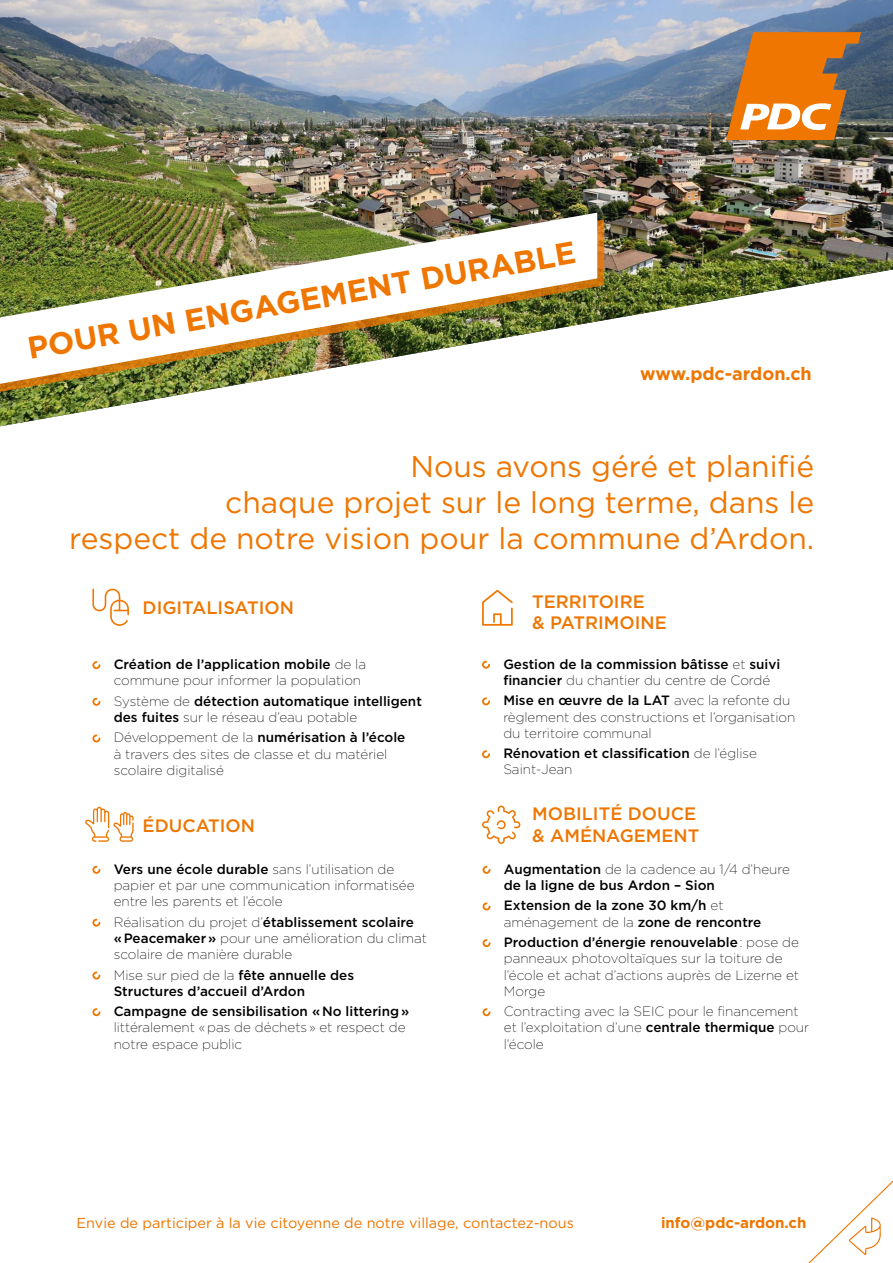
<style>
.page{position:relative;width:893px;height:1263px;background:#fff}
.page>*{position:absolute;margin:0;border:0;box-sizing:border-box;transform-origin:0 0}
.t1{font:700 31.05px "Gotham";color:#ee7601}
.t2{font:30px/36px "Gotham";color:#ee7601;text-align:right}
.t3{font:500 18px/21.6px "Gotham";color:#ee7601}
.t4{font:700 18px "Gotham";color:#ee7601}
.t5{font:700 15px "Gotham";color:#ee7601}
.t6{font:14.4px "Gotham";color:#ee7601}
.t7{font:200 13.5px/16.2px "Gotham";color:#000}
.t8{font:500 13.5px/16.2px "Gotham";color:#000}
.s1{font-weight:500}
.s2{font-weight:200}
</style>
<div class="page">
<svg style="left:92px;top:866px;width:8px;height:8px"></svg>
<svg style="left:92px;top:919px;width:8px;height:8px"></svg>
<svg style="left:92px;top:971px;width:8px;height:8px"></svg>
<svg style="left:92px;top:1008px;width:8px;height:8px"></svg>
<svg style="left:482px;top:661px;width:8px;height:8px"></svg>
<svg style="left:482px;top:697px;width:8px;height:8px"></svg>
<svg style="left:482px;top:750px;width:8px;height:8px"></svg>
<svg style="left:483px;top:866px;width:7px;height:8px"></svg>
<svg style="left:483px;top:902px;width:7px;height:8px"></svg>
<svg style="left:483px;top:939px;width:7px;height:8px"></svg>
<svg style="left:483px;top:1008px;width:7px;height:8px"></svg>
<svg style="left:482px;top:805px;width:38px;height:39px"></svg>
<svg style="left:92px;top:661px;width:8px;height:8px"></svg>
<svg style="left:92px;top:698px;width:8px;height:8px"></svg>
<svg style="left:92px;top:734px;width:8px;height:8px"></svg>
<svg style="left:92px;top:589px;width:37px;height:37px"></svg>
<img style="left:0;top:0;width:893px;height:321px">
<svg style="left:0;top:219px;width:604px;height:208px"></svg>
<img style="left:0;top:213px;width:597px;height:171px">
<svg style="left:726px;top:32px;width:135px;height:108px"></svg>
<svg style="left:482px;top:590px;width:31px;height:36px"></svg>
<svg style="left:85px;top:807px;width:49px;height:35px"></svg>
<svg style="left:808px;top:1180px;width:85px;height:83px"></svg>
<h1 class="t1" style="left:24px;top:328px;width:557px;rotate:-10deg">POUR UN ENGAGEMENT DURABLE</h1>
<h3 class="t4" style="left:640px;top:362px;width:173px">www.pdc-ardon.ch</h3>
<h2 class="t2" style="left:69px;top:447px;width:746px">Nous avons géré et planifié<br>chaque projet sur le long terme, dans le<br>respect de notre vision pour la commune d’Ardon.</h2>
<h3 class="t3" style="left:143px;top:597px;width:153px">DIGITALISATION</h3>
<h3 class="t3" style="left:532px;top:590px;width:136px">TERRITOIRE<br>&amp; PATRIMOINE</h3>
<p class="t7" style="left:114px;top:656px;width:254px"><span class="s1">Création de l’application mobile</span> de la commune pour informer la population</p>
<p class="t8" style="left:114px;top:693px;width:310px"><span class="s2">Système de</span> détection automatique intelligent des fuites <span class="s2">sur le réseau d’eau potable</span></p>
<p class="t7" style="left:114px;top:729px;width:293px">Développement de la <span class="s1">numérisation à l’école </span>à travers des sites de classe et du matériel scolaire digitalisé</p>
<h3 class="t3" style="left:143px;top:814px;width:114px">ÉDUCATION</h3>
<p class="t7" style="left:114px;top:860px;width:302px"><span class="s1">Vers une école durable</span> sans l’utilisation de papier et par une communication informatisée entre les parents et l’école</p>
<p class="t7" style="left:114px;top:913px;width:315px">Réalisation du projet d’<span class="s1">établissement scolaire<br>« Peacemaker »</span> pour une amélioration du climat scolaire de manière durable</p>
<p class="t8" style="left:114px;top:966px;width:242px"><span class="s2">Mise sur pied de la</span> fête annuelle des<br>Structures d’accueil d’Ardon</p>
<p class="t8" style="left:114px;top:1003px;width:297px">Campagne de sensibilisation « No littering »</p>
<p class="t7" style="left:114px;top:1019px;width:293px">littéralement « pas de déchets » et respect de notre espace public</p>
<p class="t8" style="left:503px;top:656px;width:279px">Gestion de la commission bâtisse <span class="s2">et</span> suivi financier <span class="s2">du chantier du centre de Cordé</span></p>
<p class="t7" style="left:503px;top:692px;width:293px"><span class="s1">Mise en œuvre de la LAT</span> avec la refonte du règlement des constructions et l’organisation du territoire communal</p>
<p class="t8" style="left:503px;top:745px;width:255px">Rénovation et classification <span class="s2">de l’église<br>Saint-Jean</span></p>
<h3 class="t3" style="left:532px;top:803px;width:169px">MOBILITÉ DOUCE &amp; AMÉNAGEMENT</h3>
<p class="t8" style="left:504px;top:861px;width:288px">Augmentation <span class="s2">de la cadence au 1/4 d’heure </span>de la ligne de bus Ardon – Sion</p>
<p class="t8" style="left:504px;top:897px;width:259px">Extension de la zone 30 km/h <span class="s2">et aménagement de la</span> zone de rencontre</p>
<p class="t7" style="left:504px;top:934px;width:297px"><span class="s1">Production d’énergie renouvelable</span> : pose de panneaux photovoltaïques sur la toiture de l’école et achat d’actions auprès de Lizerne et Morge</p>
<p class="t7" style="left:504px;top:1003px;width:307px">Contracting avec la SEIC pour le financement et l’exploitation d’une <span class="s1">centrale thermique</span> pour l’école</p>
<p class="t6" style="left:77px;top:1213px;width:499px">Envie de participer à la vie citoyenne de notre village, contactez-nous</p>
<p class="t5" style="left:661px;top:1213px;width:147px">info@pdc-ardon.ch</p>
</div>
